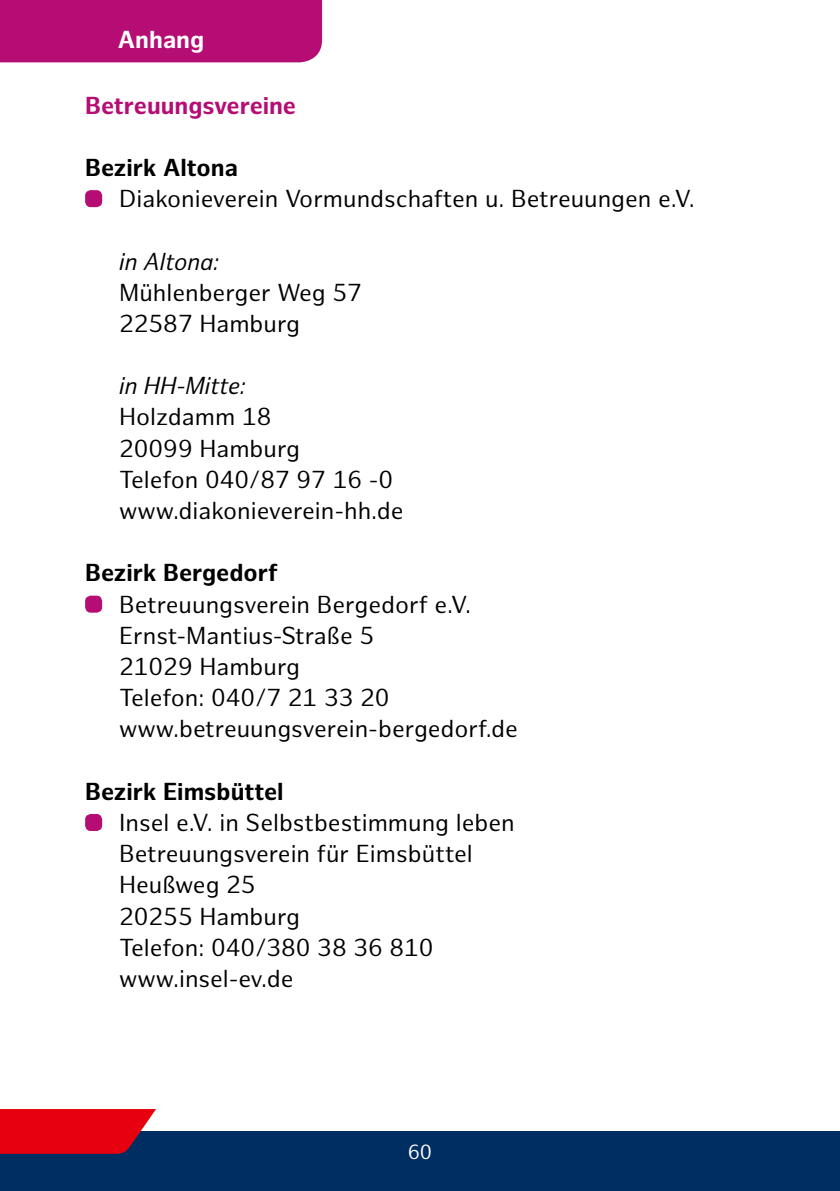
<style>
.page{position:relative;width:840px;height:1191px;background:#fff}
.page>*{position:absolute;margin:0;border:0;box-sizing:border-box;transform-origin:0 0}
.t1{font:24px/31.2px "Hamburg Sans";color:#000}
.t2{font:700 24px "Hamburg Sans";color:#000}
.t3{font:italic 24px "Hamburg Sans";color:#000}
.t4{font:700 24px "Hamburg Sans";color:#b50d74}
.t5{font:700 24px "Hamburg Sans";color:#fff}
.t6{font:20px "Hamburg Sans";color:#fff}
</style>
<div class="page">
<div style="left:0;top:1131px;width:839px;height:60px;background:#002e62"></div>
<svg style="left:0;top:1109px;width:156px;height:44px;background:#d6091a"></svg>
<div style="left:85px;top:190px;width:17px;height:17px;background:#b50d74;border-radius:6px"></div>
<div style="left:85px;top:595px;width:17px;height:17px;background:#b50d74;border-radius:6px"></div>
<div style="left:85px;top:814px;width:17px;height:17px;background:#b50d74;border-radius:6px"></div>
<div style="left:0;top:0;width:322px;height:62px;background:#b50d74"></div>
<p class="t5" style="left:118px;top:26px;width:88px">Anhang</p>
<p class="t4" style="left:85px;top:91px;width:212px">Betreuungsvereine</p>
<p class="t2" style="left:85px;top:153px;width:154px">Bezirk Altona</p>
<p class="t1" style="left:119px;top:184px;width:577px">Diakonieverein Vormundschaften u. Betreuungen e.V.</p>
<p class="t3" style="left:119px;top:247px;width:101px">in Altona:</p>
<p class="t1" style="left:119px;top:278px;width:244px">Mühlenberger Weg 57<br>22587 Hamburg</p>
<p class="t3" style="left:119px;top:372px;width:128px">in HH-Mitte:</p>
<p class="t1" style="left:119px;top:402px;width:286px">Holzdamm 18<br>20099 Hamburg<br>Telefon 040/87 97 16 -0 www.diakonieverein-hh.de</p>
<p class="t2" style="left:85px;top:559px;width:194px">Bezirk Bergedorf</p>
<p class="t1" style="left:119px;top:589px;width:400px">Betreuungsverein Bergedorf e.V.<br>Ernst-Mantius-Straße 5<br>21029 Hamburg<br>Telefon: 040/7 21 33 20 www.betreuungsverein-bergedorf.de</p>
<p class="t2" style="left:85px;top:777px;width:200px">Bezirk Eimsbüttel</p>
<p class="t1" style="left:119px;top:808px;width:397px">Insel e.V. in Selbstbestimmung leben<br>Betreuungsverein für Eimsbüttel<br>Heußweg 25<br>20255 Hamburg<br>Telefon: 040/380 38 36 810 www.insel-ev.de</p>
<p class="t6" style="left:407px;top:1140px;width:26px">60</p>
</div>
